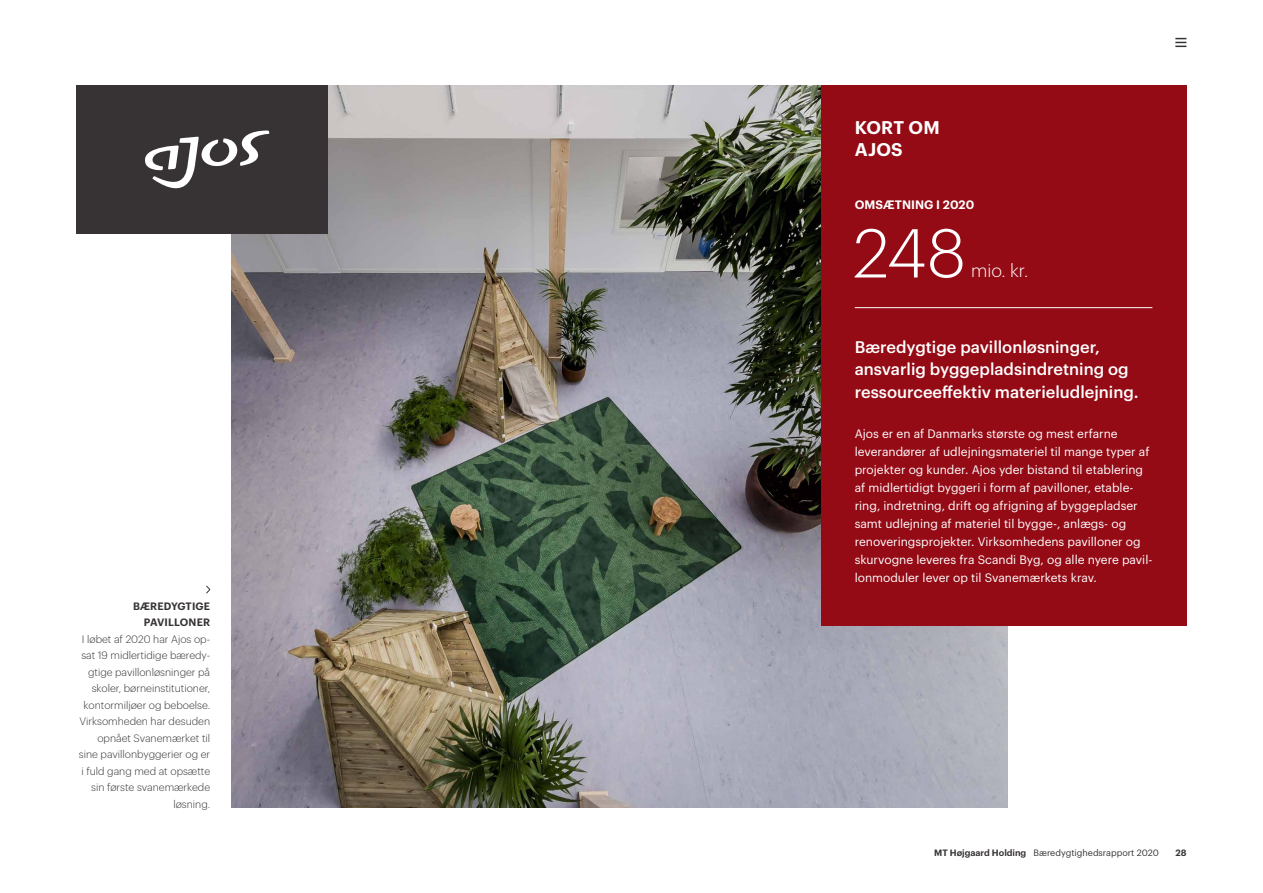
<style>
.page{position:relative;width:1263px;height:893px;background:#fff}
.page>*{position:absolute;margin:0;border:0;box-sizing:border-box;transform-origin:0 0}
.t1{font:300 67.5px "Graphik";color:#fff}
.t2{font:600 18px/22.5px "Graphik";letter-spacing:.015em;color:#fff}
.t3{font:300 18px "Graphik";color:#fff}
.t4{font:500 16.5px/22.5px "Graphik";color:#fff}
.t5{font:12px/18px "Graphik";color:#fff}
.t6{font:600 12px "Graphik";letter-spacing:.005em;color:#fff}
.t7{font:300 10.5px/16.5px "Graphik";color:#373334;text-align:right}
.t8{font:600 10.5px/16.5px "Graphik";letter-spacing:.015em;color:#373334;text-align:right}
.t9{font:9px "Graphik";color:#373334}
.t10{font:600 9px "Graphik";color:#373334}
.s1{font-weight:600}
</style>
<div class="page">
<img style="left:231px;top:85px;width:776px;height:723px">
<div style="left:821px;top:85px;width:365px;height:540px;background:#940a15"></div>
<svg style="left:206px;top:585px;width:5px;height:9px"></svg>
<hr style="left:855px;top:307px;width:297px;height:1px;background:#fff">
<div style="left:77px;top:85px;width:251px;height:149px;background:#373334"></div>
<svg style="left:145px;top:131px;width:124px;height:57px"></svg>
<svg style="left:1175px;top:38px;width:11px;height:9px"></svg>
<p class="t8" style="left:133px;top:597px;width:79px">BÆREDYGTIGE<br>PAVILLONER</p>
<p class="t7" style="left:79px;top:630px;width:133px">I løbet af 2020 har Ajos op&shy;sat 19 midlertidige bæredy&shy;gtige pavillonløsninger på skoler, børneinstitutioner, kontormiljøer og beboelse.<br>Virksomheden har desuden opnået Svanemærket til sine pavillonbyggerier og er i fuld gang med at opsætte sin første svanemærkede løsning.</p>
<h2 class="t2" style="left:855px;top:114px;width:87px">KORT OM<br>AJOS</h2>
<p class="t6" style="left:855px;top:195px;width:121px">OMSÆTNING I 2020</p>
<h1 class="t1" style="left:853px;top:204px;width:114px">248</h1>
<h2 class="t3" style="left:971px;top:258px;width:58px">mio. kr.</h2>
<h3 class="t4" style="left:855px;top:334px;width:285px">Bæredygtige pavillonløsninger, ansvarlig byggepladsindretning og ressourceeffektiv materieludlejning.</h3>
<p class="t5" style="left:855px;top:424px;width:299px">Ajos er en af Danmarks største og mest erfarne leverandører af udlejningsmateriel til mange typer af projekter og kunder. Ajos yder bistand til etablering af midlertidigt byggeri i form af pavilloner, etable&shy;ring, indretning, drift og afrigning af byggepladser samt udlejning af materiel til bygge-, anlægs- og renoveringsprojekter. Virksomhedens pavilloner og skurvogne leveres fra Scandi Byg, og alle nyere pavil&shy;lonmoduler lever op til Svanemærkets krav.</p>
<p class="t9" style="left:934px;top:846px;width:226px"><span class="s1">MT Højgaard Holding</span> Bæredygtighedsrapport 2020</p>
<p class="t10" style="left:1175px;top:845px;width:13px">28</p>
</div>
